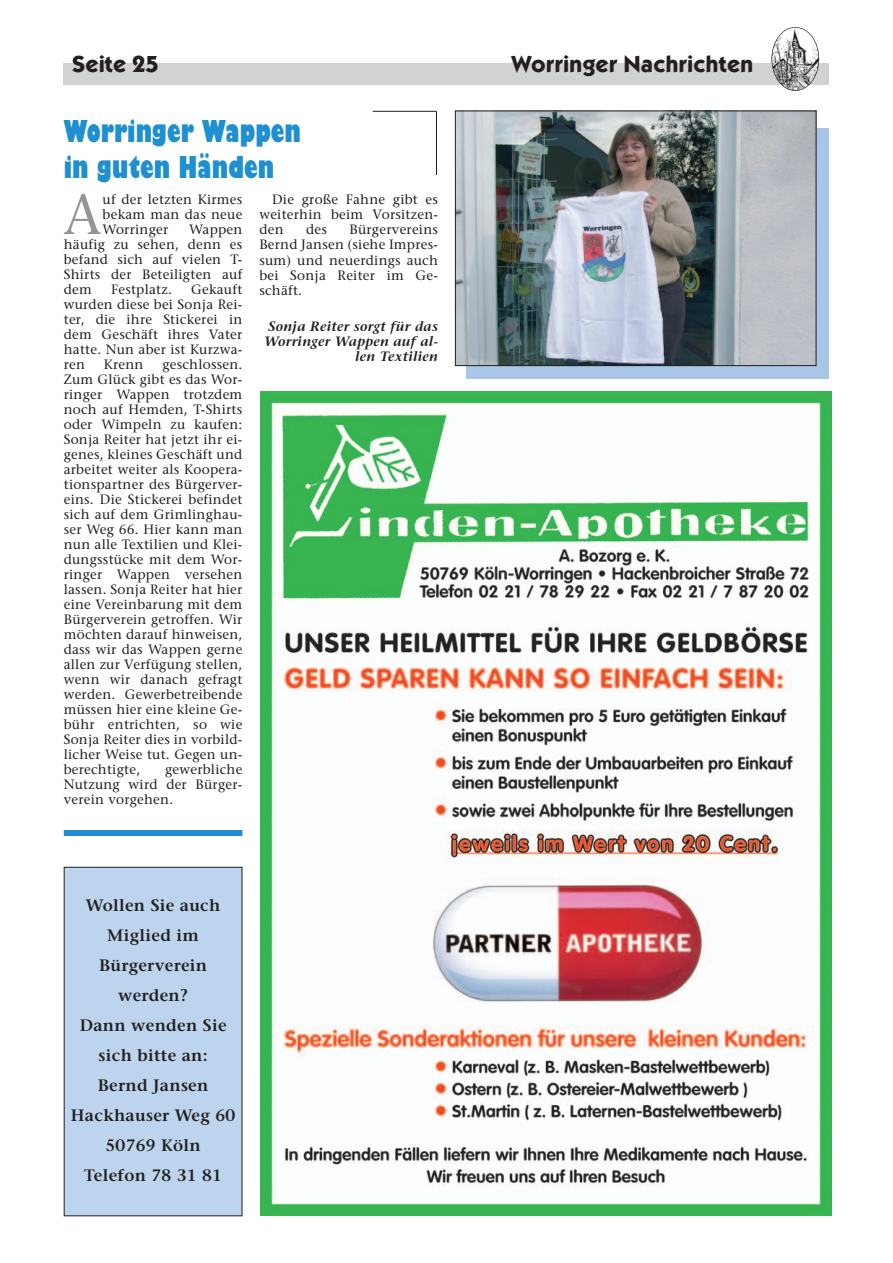
<style>
.page{position:relative;width:893px;height:1263px;background:#fff}
.page>*{position:absolute;margin:0;border:0;box-sizing:border-box;transform-origin:0 0}
.t1{font:56.25px "Stone Serif";color:#939598}
.t2{font:800 condensed 33px/36px "Giltus T";color:#1f8fcf}
.t3{font:700 24px "Kabel Itc T";color:#231f20}
.t4{font:600 16.5px/30px "Stone Serif";letter-spacing:.02em;color:#231f20;text-align:center}
.t5{font:13.5px/15px "Stone Serif";letter-spacing:.015em;color:#231f20;text-align:justify}
.t6{font:italic 600 13.5px/15px "Stone Serif";letter-spacing:.02em;color:#231f20;text-align:right}
</style>
<div class="page">
<div style="left:466px;top:128px;width:363px;height:250px;background:#a8c7e8"></div>
<div style="left:64px;top:64px;width:765px;height:21px;background:#d1d2d4"></div>
<img style="left:772px;top:27px;width:47px;height:64px;border-radius:50%">
<div style="left:771px;top:27px;width:48px;height:64px;border:1px solid #231f20;border-radius:50%"></div>
<img style="left:261px;top:391px;width:571px;height:825px">
<img style="left:457px;top:113px;width:357px;height:251px">
<div style="left:455px;top:111px;width:361px;height:255px;border:1px solid #231f20"></div>
<hr style="left:373px;top:111px;width:63px;height:1px;background:#231f20">
<hr style="left:436px;top:111px;width:1px;height:64px;background:#231f20">
<div style="left:64px;top:830px;width:178px;height:6px;background:#1f8fcf"></div>
<div style="left:64px;top:867px;width:178px;height:349px;background:#bcd4ed"></div>
<h3 class="t3" style="left:72px;top:49px;width:88px">Seite 25</h3>
<h3 class="t3" style="left:511px;top:49px;width:244px">Worringer Nachrichten</h3>
<h2 class="t2" style="left:64px;top:113px;width:239px">Worringer Wappen in guten Händen</h2>
<h1 class="t1" style="left:63px;top:193px;width:40px">A</h1>
<p class="t5" style="left:103px;top:193px;width:141px">uf der letzten Kirmes bekam man das neue Worringer</p>
<p class="t5" style="left:259px;top:194px;width:180px;text-indent:13px">Die große Fahne gibt es weiterhin beim Vorsitzen&shy;den</p>
<p class="t5" style="left:306px;top:224px;width:22px">des</p>
<p class="t5" style="left:64px;top:223px;width:180px;text-indent:125px">Wappen häufig zu sehen, denn es befand sich auf vielen T-Shirts der Beteiligten auf dem</p>
<p class="t5" style="left:259px;top:224px;width:180px;text-indent:90px">Bürgervereins Bernd Jansen (siehe Impres&shy;sum) und neuerdings auch bei Sonja Reiter im Ge&shy;schäft.</p>
<p class="t5" style="left:64px;top:283px;width:180px;text-indent:128px">Gekauft wurden diese bei Sonja Rei&shy;ter, die ihre Stickerei in dem Geschäft ihres Vater hatte. Nun aber ist Kurzwa&shy;ren</p>
<p class="t5" style="left:111px;top:283px;width:62px">Festplatz.</p>
<p class="t6" style="left:264px;top:320px;width:175px">Sonja Reiter sorgt für das<br>Worringer Wappen auf al&shy;len Textilien</p>
<p class="t5" style="left:64px;top:358px;width:180px;text-indent:99px">geschlossen.<br>Zum Glück gibt es das Wor&shy;ringer Wappen trotzdem noch auf Hemden, T-Shirts oder Wimpeln zu kaufen:<br>Sonja Reiter hat jetzt ihr ei&shy;genes, kleines Geschäft und arbeitet weiter als Koopera&shy;tionspartner des Bürgerver&shy;eins. Die Stickerei befindet sich auf dem Grimlinghau&shy;ser Weg 66. Hier kann man nun alle Textilien und Klei&shy;dungsstücke mit dem Wor&shy;ringer Wappen versehen lassen. Sonja Reiter hat hier eine Vereinbarung mit dem Bürgerverein getroffen. Wir möchten darauf hinweisen, dass wir das Wappen gerne allen zur Verfügung stellen, wenn wir danach gefragt werden. Gewerbetreibende müssen hier eine kleine Ge&shy;bühr entrichten, so wie Sonja Reiter dies in vorbild&shy;licher Weise tut. Gegen un&shy;berechtigte,</p>
<p class="t5" style="left:104px;top:358px;width:41px">Krenn</p>
<p class="t5" style="left:64px;top:763px;width:180px;text-indent:101px">gewerbliche Nutzung wird der Bürger&shy;verein vorgehen.</p>
<p class="t4" style="left:71px;top:891px;width:166px">Wollen Sie auch<br>Miglied im<br>Bürgerverein werden?<br>Dann wenden Sie sich bitte an:<br>Bernd Jansen<br>Hackhauser Weg 60<br>50769 Köln<br>Telefon 78 31 81</p>
</div>
